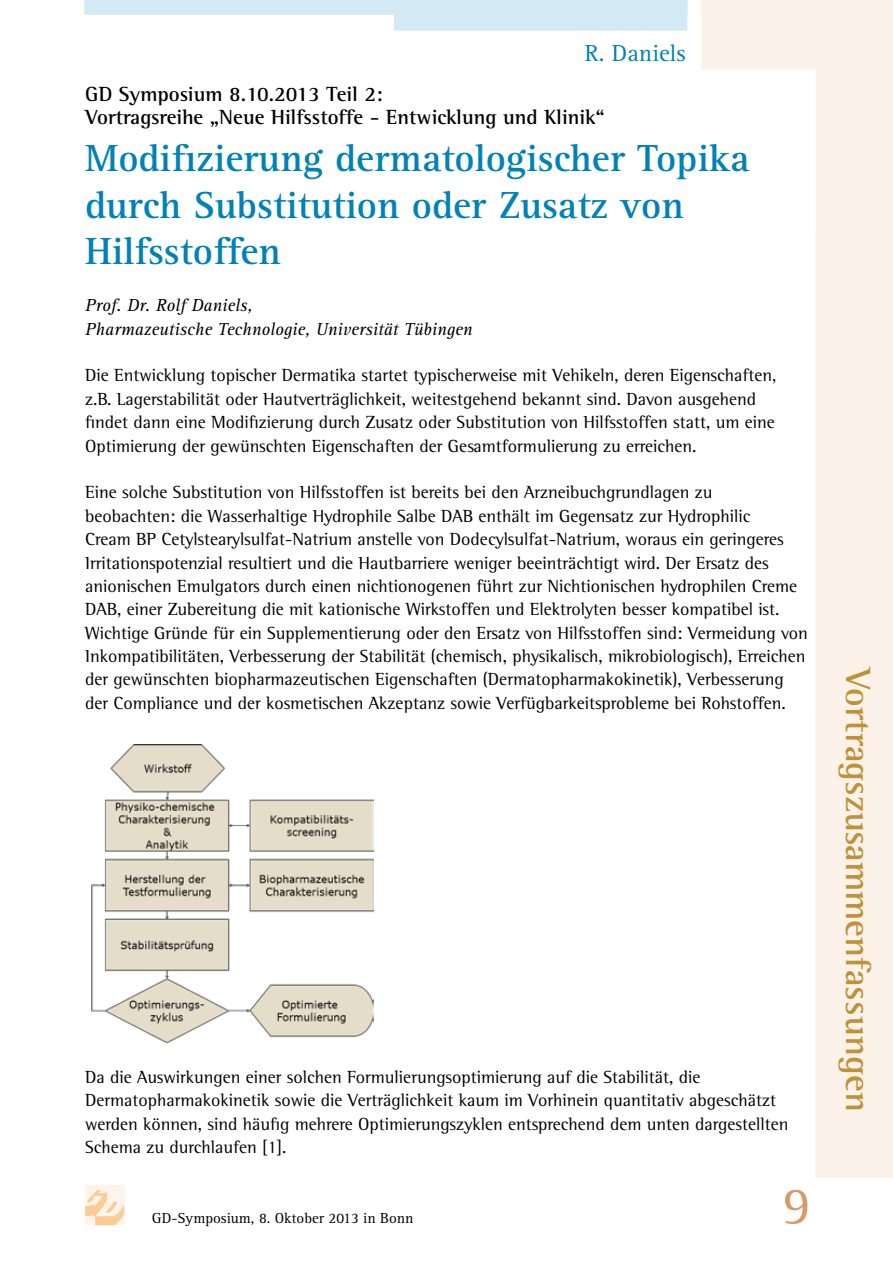
<style>
.page{position:relative;width:893px;height:1263px;background:#fff}
.page>*{position:absolute;margin:0;border:0;box-sizing:border-box;transform-origin:0 0}
.t1{font:54px "Agfa Rotis Serif";color:#da9969}
.t2{font:700 39px/46.8px "Agfa Rotis Serif";color:#0082b8}
.t3{font:700 36px "Agfa Rotis Semi Serif";color:#bf9237}
.t4{font:24px "Agfa Rotis Serif";color:#0082b8}
.t5{font:700 21px/23.4px "Agfa Rotis Semi Serif";color:#000}
.t6{font:18px/23.4px "Agfa Rotis Semi Serif";color:#000}
.t7{font:italic 18px/23.4px "Agfa Rotis Serif";color:#000}
.t8{font:15px "Agfa Rotis Serif";color:#000}
</style>
<div class="page">
<svg style="left:701px;top:21px;width:192px;height:1157px"></svg>
<div style="left:85px;top:1186px;width:39px;height:39px;background:#fef4eb"></div>
<svg style="left:85px;top:1189px;width:39px;height:36px"></svg>
<svg style="left:84px;top:0;width:603px;height:31px"></svg>
<div style="left:701px;top:0;width:192px;height:21px;background:#fcf2ea"></div>
<img style="left:91px;top:744px;width:282px;height:299px">
<h3 class="t4" style="left:585px;top:39px;width:102px">R. Daniels</h3>
<p class="t5" style="left:85px;top:82px;width:521px">GD Symposium 8.10.2013 Teil 2:<br>Vortragsreihe „Neue Hilfsstoffe - Entwicklung und Klinik“</p>
<h2 class="t2" style="left:85px;top:135px;width:666px">Modifizierung dermatologischer Topika durch Substitution oder Zusatz von<br>Hilfsstoffen</h2>
<p class="t7" style="left:85px;top:294px;width:389px">Prof. Dr. Rolf Daniels,<br>Pharmazeutische Technologie, Universität Tübingen</p>
<p class="t6" style="left:85px;top:364px;width:693px">Die Entwicklung topischer Dermatika startet typischerweise mit Vehikeln, deren Eigenschaften, z.B. Lagerstabilität oder Hautverträglichkeit, weitestgehend bekannt sind. Davon ausgehend findet dann eine Modifizierung durch Zusatz oder Substitution von Hilfsstoffen statt, um eine Optimierung der gewünschten Eigenschaften der Gesamtformulierung zu erreichen.</p>
<p class="t6" style="left:85px;top:481px;width:724px">Eine solche Substitution von Hilfsstoffen ist bereits bei den Arzneibuchgrundlagen zu<br>beobachten: die Wasserhaltige Hydrophile Salbe DAB enthält im Gegensatz zur Hydrophilic<br>Cream BP Cetylstearylsulfat-Natrium anstelle von Dodecylsulfat-Natrium, woraus ein geringeres Irritationspotenzial resultiert und die Hautbarriere weniger beeinträchtigt wird. Der Ersatz des anionischen Emulgators durch einen nichtionogenen führt zur Nichtionischen hydrophilen Creme DAB, einer Zubereitung die mit kationische Wirkstoffen und Elektrolyten besser kompatibel ist.<br>Wichtige Gründe für ein Supplementierung oder den Ersatz von Hilfsstoffen sind: Vermeidung von Inkompatibilitäten, Verbesserung der Stabilität (chemisch, physikalisch, mikrobiologisch), Erreichen der gewünschten biopharmazeutischen Eigenschaften (Dermatopharmakokinetik), Verbesserung der Compliance und der kosmetischen Akzeptanz sowie Verfügbarkeitsprobleme bei Rohstoffen.</p>
<p class="t6" style="left:85px;top:1065px;width:705px">Da die Auswirkungen einer solchen Formulierungsoptimierung auf die Stabilität, die Dermatopharmakokinetik sowie die Verträglichkeit kaum im Vorhinein quantitativ abgeschätzt werden können, sind häufig mehrere Optimierungszyklen entsprechend dem unten dargestellten Schema zu durchlaufen [1].</p>
<p class="t8" style="left:152px;top:1209px;width:263px">GD-Symposium, 8. Oktober 2013 in Bonn</p>
<h1 class="t1" style="left:783px;top:1175px;width:30px">9</h1>
<h3 class="t3" style="left:880px;top:668px;width:445px;rotate:90deg">Vortragszusammenfassungen</h3>
</div>
